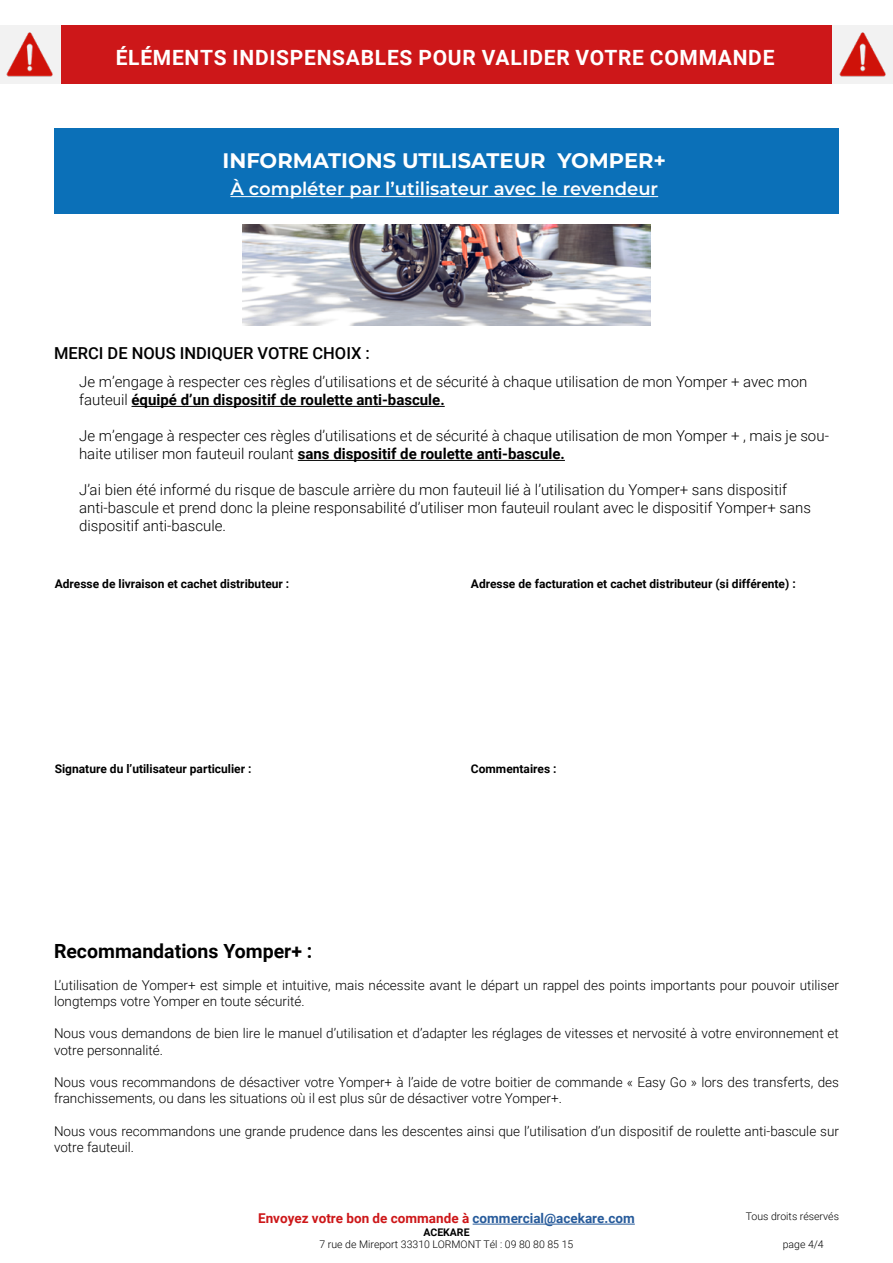
<style>
.page{position:relative;width:893px;height:1263px;background:#fff}
.page>*{position:absolute;margin:0;border:0;box-sizing:border-box;transform-origin:0 0}
.t1{font:700 21px "Roboto";letter-spacing:.035em;color:#fff}
.t2{font:700 21px "Montserrat";color:#fff}
.t3{font:700 19.5px "Roboto";color:#000}
.t4{font:600 18px "Montserrat";color:#fff}
.t5{font:500 16.5px "Roboto";color:#000}
.t6{font:300 15px/18px "Roboto";color:#000}
.t7{font:300 13.5px/16.2px "Roboto";color:#000}
.t8{font:700 13.5px "Roboto";color:#cd1719}
.t9{font:700 12px "Roboto";color:#000}
.t10{font:300 10.5px "Roboto";color:#000}
.t11{font:700 10.5px "Roboto";color:#000}
.s1{font-weight:700}
.s2{color:#275b9b}
</style>
<div class="page">
<hr style="left:473px;top:1224px;width:162px;height:1px;background:#275b9b">
<div style="left:54px;top:128px;width:785px;height:86px;background:#0b70b8"></div>
<hr style="left:230px;top:196px;width:428px;height:1px;background:#fff">
<img style="left:242px;top:225px;width:409px;height:100px">
<hr style="left:132px;top:406px;width:313px;height:1px;background:#000">
<hr style="left:298px;top:460px;width:267px;height:1px;background:#000">
<div style="left:0;top:25px;width:892px;height:58px;background:#cd1719"></div>
<div style="left:0;top:25px;width:61px;height:58px;background:#f2f2f2"></div>
<img style="left:6px;top:32px;width:47px;height:45px">
<div style="left:832px;top:25px;width:61px;height:58px;background:#f2f2f2"></div>
<img style="left:839px;top:32px;width:47px;height:45px">
<h1 class="t1" style="left:116px;top:43px;width:660px">ÉLÉMENTS INDISPENSABLES POUR VALIDER VOTRE COMMANDE</h1>
<h1 class="t2" style="left:222px;top:145px;width:445px">INFORMATIONS UTILISATEUR YOMPER+</h1>
<h3 class="t4" style="left:230px;top:176px;width:429px">À compléter par l’utilisateur avec le revendeur</h3>
<p class="t5" style="left:54px;top:341px;width:317px">MERCI DE NOUS INDIQUER VOTRE CHOIX :</p>
<p class="t6" style="left:79px;top:372px;width:730px">Je m’engage à respecter ces règles d’utilisations et de sécurité à chaque utilisation de mon Yomper + avec mon fauteuil <span class="s1">équipé d’un dispositif de roulette anti-bascule.</span></p>
<p class="t6" style="left:79px;top:426px;width:751px">Je m’engage à respecter ces règles d’utilisations et de sécurité à chaque utilisation de mon Yomper + , mais je sou&shy;haite utiliser mon fauteuil roulant <span class="s1">sans dispositif de roulette anti-bascule.</span></p>
<p class="t6" style="left:79px;top:480px;width:733px">J’ai bien été informé du risque de bascule arrière du mon fauteuil lié à l’utilisation du Yomper+ sans dispositif anti-bascule et prend donc la pleine responsabilité d’utiliser mon fauteuil roulant avec le dispositif Yomper+ sans dispositif anti-bascule.</p>
<p class="t9" style="left:55px;top:575px;width:236px">Adresse de livraison et cachet distributeur :</p>
<p class="t9" style="left:471px;top:575px;width:326px">Adresse de facturation et cachet distributeur (si différente) :</p>
<p class="t9" style="left:55px;top:760px;width:198px">Signature du l’utilisateur particulier :</p>
<p class="t9" style="left:471px;top:760px;width:87px">Commentaires :</p>
<h2 class="t3" style="left:54px;top:937px;width:260px">Recommandations Yomper+ :</h2>
<p class="t7" style="left:54px;top:976px;width:786px">L’utilisation de Yomper+ est simple et intuitive, mais nécessite avant le départ un rappel des points importants pour pouvoir utiliser longtemps votre Yomper en toute sécurité.</p>
<p class="t7" style="left:54px;top:1025px;width:786px">Nous vous demandons de bien lire le manuel d’utilisation et d’adapter les réglages de vitesses et nervosité à votre environnement et votre personnalité.</p>
<p class="t7" style="left:54px;top:1074px;width:786px">Nous vous recommandons de désactiver votre Yomper+ à l’aide de votre boitier de commande « Easy Go » lors des transferts, des franchissements, ou dans les situations où il est plus sûr de désactiver votre Yomper+.</p>
<p class="t7" style="left:54px;top:1122px;width:786px">Nous vous recommandons une grande prudence dans les descentes ainsi que l’utilisation d’un dispositif de roulette anti-bascule sur votre fauteuil.</p>
<p class="t8" style="left:258px;top:1209px;width:378px">Envoyez votre bon de commande à <span class="s2">commercial@acekare.com</span></p>
<p class="t11" style="left:423px;top:1224px;width:48px">ACEKARE</p>
<p class="t10" style="left:320px;top:1237px;width:255px">7 rue de Mireport 33310 LORMONT Tél : 09 80 80 85 15</p>
<p class="t10" style="left:746px;top:1209px;width:95px">Tous droits réservés</p>
<p class="t10" style="left:783px;top:1237px;width:43px">page 4/4</p>
</div>
